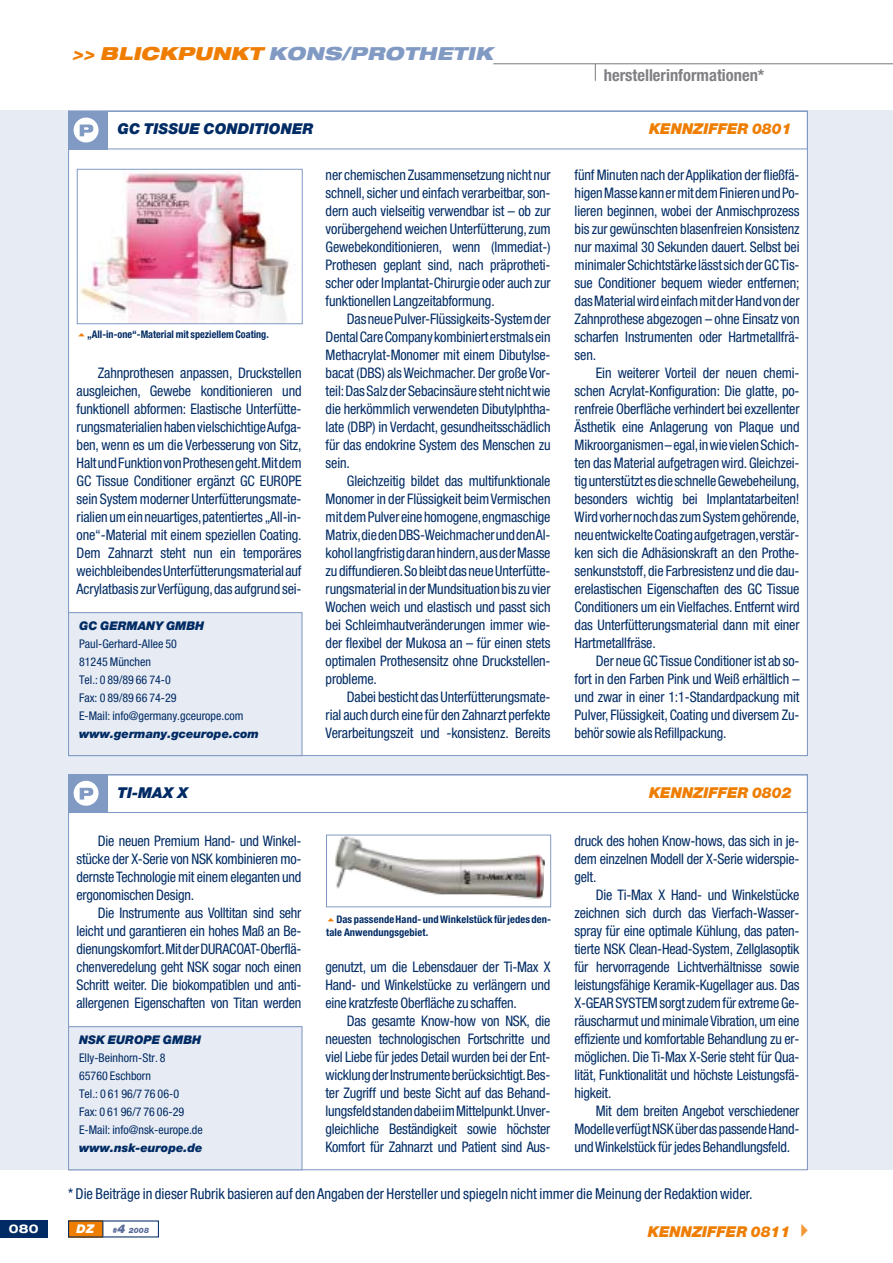
<style>
.page{position:relative;width:893px;height:1263px;background:#fff}
.page>*{position:absolute;margin:0;border:0;box-sizing:border-box;transform-origin:0 0}
.t1{font:italic 900 expanded 18px "Helvetica Neue";letter-spacing:.015em;color:#819ac4}
.t2{font:700 condensed 16.5px "Helvetica Neue";color:#817f84}
.t3{font:condensed 15px "Helvetica Neue";color:#002b64}
.t4{font:italic 900 15px "Helvetica Neue";color:#ef7d00}
.t5{font:italic 900 15px "Helvetica Neue";color:#002b64}
.t6{font:condensed 14.55px/18px "Helvetica Neue";letter-spacing:-.01em;color:#002b64;text-align:justify}
.t7{font:condensed 12px/18px "Helvetica Neue";color:#002b64}
.t8{font:italic 900 12px "Helvetica Neue";color:#002b64}
.t9{font:700 expanded 12px "Helvetica Neue";color:#fff}
.t10{font:italic 900 12px "Helvetica Neue";color:#fff}
.t11{font:700 condensed 10.5px/13.5px "Helvetica Neue";letter-spacing:.01em;color:#002b64}
.t12{font:italic 900 7.5px "Helvetica Neue";color:#5a6c9b}
.s1{color:#ef7d00}
.s2{font-size:12px}
</style>
<div class="page">
<hr style="left:493px;top:63px;width:400px;height:1px;background:#817f84">
<svg style="left:595px;top:64px;width:1px;height:17px"></svg>
<div style="left:68px;top:1220px;width:35px;height:17px;background:#ef7d00"></div>
<div style="left:0;top:1220px;width:48px;height:17px;background:#002b64"></div>
<svg style="left:102px;top:1221px;width:1px;height:16px"></svg>
<div style="left:0;top:111px;width:893px;height:1059px;background:#e7ebf4"></div>
<div style="left:69px;top:111px;width:738px;height:644px;background:#fff"></div>
<div style="left:68px;top:111px;width:740px;height:38px;border:1px solid #819ac4"></div>
<div style="left:69px;top:613px;width:233px;height:142px;background:#e7ebf4"></div>
<div style="left:68px;top:612px;width:235px;height:144px;border:1px solid #819ac4"></div>
<div style="left:68px;top:111px;width:40px;height:38px;background:#819ac4"></div>
<svg style="left:74px;top:118px;width:25px;height:24px"></svg>
<img style="left:80px;top:173px;width:209px;height:149px">
<div style="left:77px;top:169px;width:226px;height:155px;border:1px solid #819ac4"></div>
<div style="left:69px;top:775px;width:738px;height:395px;background:#fff"></div>
<div style="left:68px;top:774px;width:740px;height:39px;border:1px solid #819ac4"></div>
<div style="left:69px;top:1027px;width:233px;height:143px;background:#e7ebf4"></div>
<div style="left:68px;top:1026px;width:235px;height:144px;border:1px solid #819ac4"></div>
<div style="left:68px;top:774px;width:40px;height:38px;background:#819ac4"></div>
<svg style="left:74px;top:781px;width:25px;height:25px"></svg>
<img style="left:335px;top:837px;width:210px;height:63px">
<div style="left:326px;top:835px;width:225px;height:72px;border:1px solid #819ac4"></div>
<p class="t1" style="left:72px;top:46px;width:422px"><span class="s1">&gt;&gt; BLICKPUNKT</span> KONS/PROTHETIK</p>
<p class="t2" style="left:604px;top:70px;width:162px">herstellerinformationen*</p>
<p class="t5" style="left:118px;top:124px;width:197px">GC TISSUE CONDITIONER</p>
<p class="t4" style="left:649px;top:124px;width:144px">KENNZIFFER 0801</p>
<p class="t11" style="left:87px;top:329px;width:183px">„All-in-one“-Material mit speziellem Coating.</p>
<p class="t6" style="left:77px;top:365px;width:226px;text-indent:21px">Zahnprothesen anpassen, Druckstellen ausgleichen, Gewebe konditionieren und funktionell abformen: Elastische Unterfütte&shy;rungsmaterialien haben vielschichtige Aufga&shy;ben, wenn es um die Verbesserung von Sitz, Halt und Funktion von Prothesen geht.Mit dem GC Tissue Conditioner ergänzt GC EUROPE sein System moderner Unterfütterungsmate&shy;rialien um ein neuartiges,patentiertes „All-in&shy;one“-Material mit einem speziellen Coating.<br>Dem Zahnarzt steht nun ein temporäres weichbleibendes Unterfütterungsmaterial auf Acrylatbasis zur Verfügung,das aufgrund sei-</p>
<p class="t8" style="left:79px;top:621px;width:127px">GC GERMANY GMBH</p>
<p class="t7" style="left:79px;top:636px;width:166px">Paul-Gerhard-Allee 50<br>81245 München<br>Tel.: 0 89/89 66 74-0<br>Fax: 0 89/89 66 74-29<br>E-Mail: info@germany.gceurope.com</p>
<p class="t8" style="left:79px;top:729px;width:181px">www.germany.gceurope.com</p>
<p class="t6" style="left:326px;top:167px;width:226px">ner chemischen Zusammensetzung nicht nur schnell, sicher und einfach verarbeitbar, son&shy;dern auch vielseitig verwendbar ist – ob zur vorübergehend weichen Unterfütterung, zum Gewebekonditionieren, wenn (Immediat-)<br>Prothesen geplant sind, nach präprotheti&shy;scher oder Implantat-Chirurgie oder auch zur funktionellen Langzeitabformung.</p>
<p class="t6" style="left:326px;top:311px;width:226px;text-indent:21px">Das neue Pulver-Flüssigkeits-System der Dental Care Company kombiniert erstmals ein Methacrylat-Monomer mit einem Dibutylse&shy;bacat (DBS) als Weichmacher. Der große Vor&shy;teil:Das Salz der Sebacinsäure steht nicht wie die herkömmlich verwendeten Dibutylphtha&shy;late (DBP) in Verdacht, gesundheitsschädlich für das endokrine System des Menschen zu sein.</p>
<p class="t6" style="left:326px;top:473px;width:226px;text-indent:21px">Gleichzeitig bildet das multifunktionale Monomer in der Flüssigkeit beim Vermischen mit dem Pulver eine homogene,engmaschige Matrix,die den DBS-Weichmacher und den Al&shy;kohol langfristig daran hindern,aus der Masse zu diffundieren.So bleibt das neue Unterfütte&shy;rungsmaterial in der Mundsituation bis zu vier Wochen weich und elastisch und passt sich bei Schleimhautveränderungen immer wie&shy;der flexibel der Mukosa an – für einen stets optimalen Prothesensitz ohne Druckstellen&shy;probleme.</p>
<p class="t6" style="left:326px;top:689px;width:226px;text-indent:21px">Dabei besticht das Unterfütterungsmate&shy;rial auch durch eine für den Zahnarzt perfekte Verarbeitungszeit und -konsistenz. Bereits</p>
<p class="t6" style="left:575px;top:167px;width:226px">fünf Minuten nach der Applikation der fließfä&shy;higen Masse kann er mit dem Finieren und Po&shy;lieren beginnen, wobei der Anmischprozess bis zur gewünschten blasenfreien Konsistenz nur maximal 30 Sekunden dauert. Selbst bei minimaler Schichtstärke lässt sich der GC Tis&shy;sue Conditioner bequem wieder entfernen; das Material wird einfach mit der Hand von der Zahnprothese abgezogen – ohne Einsatz von scharfen Instrumenten oder Hartmetallfrä&shy;sen.</p>
<p class="t6" style="left:575px;top:365px;width:226px;text-indent:21px">Ein weiterer Vorteil der neuen chemi&shy;schen Acrylat-Konfiguration: Die glatte, po&shy;renfreie Oberfläche verhindert bei exzellenter Ästhetik eine Anlagerung von Plaque und Mikroorganismen – egal,in wie vielen Schich&shy;ten das Material aufgetragen wird. Gleichzei&shy;tig unterstützt es die schnelle Gewebeheilung, besonders wichtig bei Implantatarbeiten!<br>Wird vorher noch das zum System gehörende, neu entwickelte Coating aufgetragen,verstär&shy;ken sich die Adhäsionskraft an den Prothe&shy;senkunststoff, die Farbresistenz und die dau&shy;erelastischen Eigenschaften des GC Tissue Conditioners um ein Vielfaches. Entfernt wird das Unterfütterungsmaterial dann mit einer Hartmetallfräse.</p>
<p class="t6" style="left:575px;top:653px;width:226px;text-indent:21px">Der neue GC Tissue Conditioner ist ab so&shy;fort in den Farben Pink und Weiß erhältlich – und zwar in einer 1:1-Standardpackung mit Pulver, Flüssigkeit, Coating und diversem Zu&shy;behör sowie als Refillpackung.</p>
<p class="t5" style="left:118px;top:787px;width:72px">TI-MAX X</p>
<p class="t4" style="left:649px;top:787px;width:144px">KENNZIFFER 0802</p>
<p class="t6" style="left:77px;top:833px;width:226px;text-indent:21px">Die neuen Premium Hand- und Winkel&shy;stücke der X-Serie von NSK kombinieren mo&shy;dernste Technologie mit einem eleganten und ergonomischen Design.</p>
<p class="t6" style="left:77px;top:905px;width:226px;text-indent:21px">Die Instrumente aus Volltitan sind sehr leicht und garantieren ein hohes Maß an Be&shy;dienungskomfort.Mit der DURACOAT-Oberflä&shy;chenveredelung geht NSK sogar noch einen Schritt weiter. Die biokompatiblen und anti&shy;allergenen Eigenschaften von Titan werden</p>
<p class="t8" style="left:79px;top:1035px;width:124px">NSK EUROPE GMBH</p>
<p class="t7" style="left:79px;top:1050px;width:125px">Elly-Beinhorn-Str. 8<br>65760 Eschborn<br>Tel.: 0 61 96/7 76 06-0<br>Fax: 0 61 96/7 76 06-29<br>E-Mail: info@nsk-europe.de</p>
<p class="t8" style="left:79px;top:1143px;width:125px">www.nsk-europe.de</p>
<p class="t11" style="left:326px;top:913px;width:226px;text-indent:10px">Das passende Hand- und Winkelstück für jedes den&shy;tale Anwendungsgebiet.</p>
<p class="t6" style="left:326px;top:959px;width:226px">genutzt, um die Lebensdauer der Ti-Max X Hand- und Winkelstücke zu verlängern und eine kratzfeste Oberfläche zu schaffen.</p>
<p class="t6" style="left:326px;top:1013px;width:226px;text-indent:21px">Das gesamte Know-how von NSK, die neuesten technologischen Fortschritte und viel Liebe für jedes Detail wurden bei der Ent&shy;wicklung der Instrumente berücksichtigt.Bes&shy;ter Zugriff und beste Sicht auf das Behand&shy;lungsfeld standen dabei im Mittelpunkt.Unver&shy;gleichliche Beständigkeit sowie höchster Komfort für Zahnarzt und Patient sind Aus-</p>
<p class="t6" style="left:574px;top:833px;width:226px">druck des hohen Know-hows, das sich in je&shy;dem einzelnen Modell der X-Serie widerspie&shy;gelt.</p>
<p class="t6" style="left:574px;top:887px;width:226px;text-indent:21px">Die Ti-Max X Hand- und Winkelstücke zeichnen sich durch das Vierfach-Wasser&shy;spray für eine optimale Kühlung, das paten&shy;tierte NSK Clean-Head-System, Zellglasoptik für hervorragende Lichtverhältnisse sowie leistungsfähige Keramik-Kugellager aus. Das X-GEAR SYSTEM sorgt zudem für extreme Ge&shy;räuscharmut und minimale Vibration,um eine effiziente und komfortable Behandlung zu er&shy;möglichen. Die Ti-Max X-Serie steht für Qua&shy;lität, Funktionalität und höchste Leistungsfä&shy;higkeit.</p>
<p class="t6" style="left:574px;top:1103px;width:226px;text-indent:21px">Mit dem breiten Angebot verschiedener Modelle verfügt NSK über das passende Hand&shy;und Winkelstück für jedes Behandlungsfeld.</p>
<p class="t3" style="left:68px;top:1188px;width:686px">* Die Beiträge in dieser Rubrik basieren auf den Angaben der Hersteller und spiegeln nicht immer die Meinung der Redaktion wider.</p>
<p class="t4" style="left:648px;top:1227px;width:144px">KENNZIFFER 0811</p>
<p class="t9" style="left:9px;top:1224px;width:31px">080</p>
<p class="t10" style="left:77px;top:1224px;width:19px">DZ</p>
<p class="t12" style="left:112px;top:1227px;width:38px">#<span class="s2">4</span> 2008</p>
</div>
